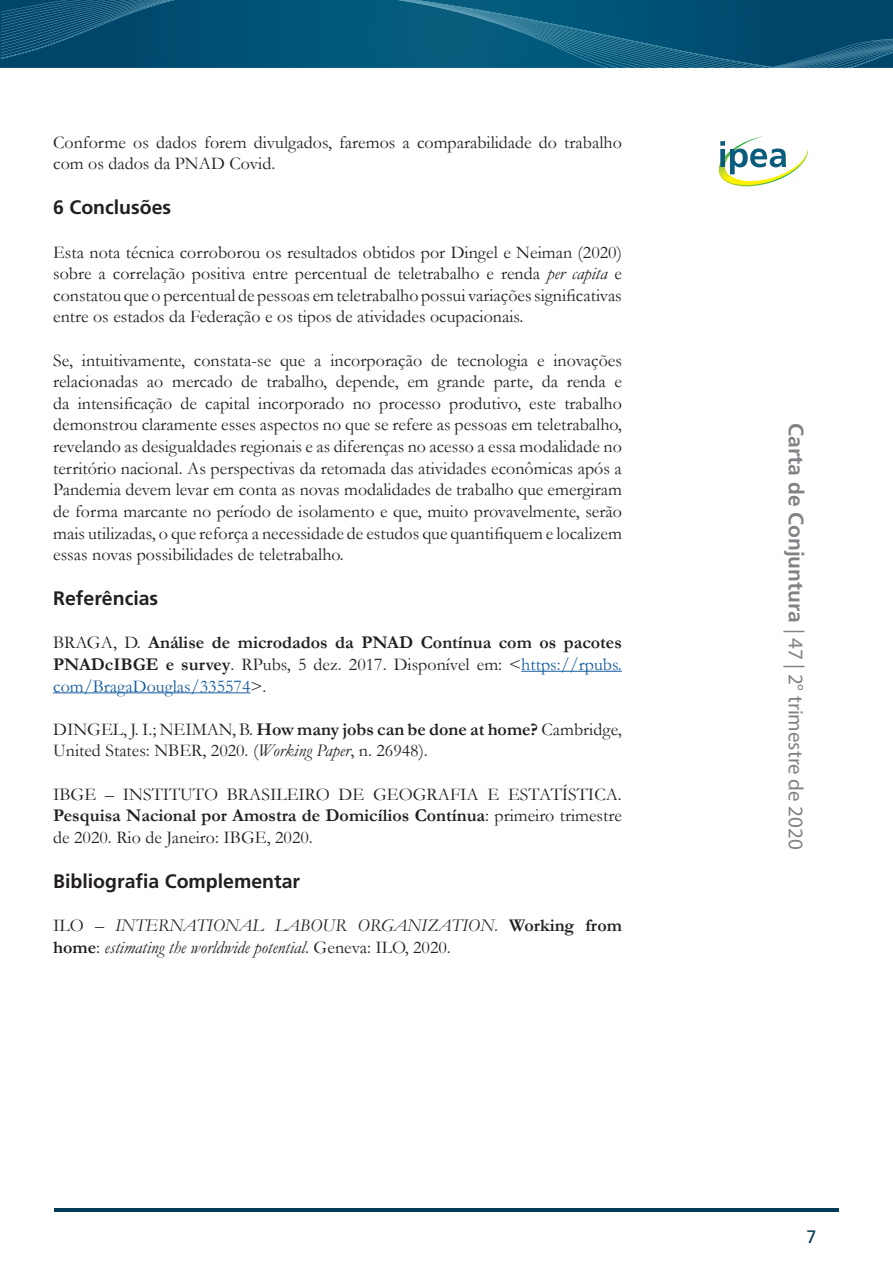
<style>
.page{position:relative;width:893px;height:1263px;background:#fff}
.page>*{position:absolute;margin:0;border:0;box-sizing:border-box;transform-origin:0 0}
.t1{font:condensed 21px "Frutiger 47 Light";color:#808285}
.t2{font:19.5px "Frutiger 65 Bold";color:#231f20}
.t3{font:18px/21.6px "Garamond";color:#231f20;text-align:justify}
.t4{font:700 18px/21.6px "Garamond";color:#231f20;text-align:justify}
.t5{font:italic 18px/21.6px "Garamond";color:#231f20}
.t6{font:18px "Frutiger 55 Roman";color:#013d59}
.s1{font-style:italic}
.s2{font-weight:400}
.s3{font-weight:400;color:#175d9e}
.s4{font-weight:700}
.s5{font-style:normal}
.s6{font-weight:700;font-style:normal}
.s7{font-family:"Frutiger 65 Bold";font-stretch:normal}
</style>
<div class="page">
<svg style="left:0;top:0;width:893px;height:68px;background:#075578"></svg>
<hr style="left:54px;top:1209px;width:785px;height:3px;background:#013d59">
<img style="left:718px;top:136px;width:90px;height:50px">
<svg style="left:720px;top:141px;width:66px;height:33px"></svg>
<hr style="left:521px;top:671px;width:101px;height:1px;background:#175d9e">
<hr style="left:53px;top:692px;width:197px;height:1px;background:#175d9e">
<p class="t3" style="left:53px;top:131px;width:570px">Conforme os dados forem divulgados, faremos a comparabilidade do trabalho com os dados da PNAD Covid.</p>
<p class="t2" style="left:53px;top:196px;width:120px">6 Conclusões</p>
<p class="t3" style="left:53px;top:241px;width:570px">Esta nota técnica corroborou os resultados obtidos por Dingel e Neiman (2020) sobre a correlação positiva entre percentual de teletrabalho e renda <span class="s1">per capita</span> e constatou que o percentual de pessoas em teletrabalho possui variações significativas entre os estados da Federação e os tipos de atividades ocupacionais.</p>
<p class="t3" style="left:53px;top:349px;width:570px">Se, intuitivamente, constata-se que a incorporação de tecnologia e inovações relacionadas ao mercado de trabalho, depende, em grande parte, da renda e da intensificação de capital incorporado no processo produtivo, este trabalho demonstrou claramente esses aspectos no que se refere as pessoas em teletrabalho, revelando as desigualdades regionais e as diferenças no acesso a essa modalidade no território nacional. As perspectivas da retomada das atividades econômicas após a Pandemia devem levar em conta as novas modalidades de trabalho que emergiram de forma marcante no período de isolamento e que, muito provavelmente, serão mais utilizadas, o que reforça a necessidade de estudos que quantifiquem e localizem essas novas possibilidades de teletrabalho.</p>
<p class="t2" style="left:53px;top:587px;width:107px">Referências</p>
<p class="t4" style="left:53px;top:632px;width:570px"><span class="s2">BRAGA, D.</span> Análise de microdados da PNAD Contínua com os pacotes PNADcIBGE e survey<span class="s2">. RPubs, 5 dez. 2017. Disponível em: &lt;</span><span class="s3">https://rpubs. com/BragaDouglas/335574</span><span class="s2">&gt;.</span></p>
<p class="t3" style="left:53px;top:718px;width:570px">DINGEL, J. I.; NEIMAN, B. <span class="s4">How many jobs can be done at home?</span> Cambridge,<br>United States: NBER, 2020. (<span class="s1">Working Paper</span>, n. 26948).</p>
<p class="t3" style="left:53px;top:783px;width:570px">IBGE – INSTITUTO BRASILEIRO DE GEOGRAFIA E ESTATÍSTICA.<br><span class="s4">Pesquisa Nacional por Amostra de Domicílios Contínua</span>: primeiro trimestre de 2020. Rio de Janeiro: IBGE, 2020.</p>
<p class="t2" style="left:53px;top:869px;width:249px">Bibliografia Complementar</p>
<p class="t5" style="left:53px;top:914px;width:570px"><span class="s5">ILO –</span> INTERNATIONAL LABOUR ORGANIZATION<span class="s5">.</span> <span class="s6">Working from home</span><span class="s5">:</span> estimating the worldwide potential<span class="s5">. Geneva: ILO, 2020.</span></p>
<p class="t1" style="left:809px;top:423px;width:427px;rotate:90deg"><span class="s7">Carta de Conjuntura</span> | 47 | 2° trimestre de 2020</p>
<p class="t6" style="left:806px;top:1226px;width:12px">7</p>
</div>
